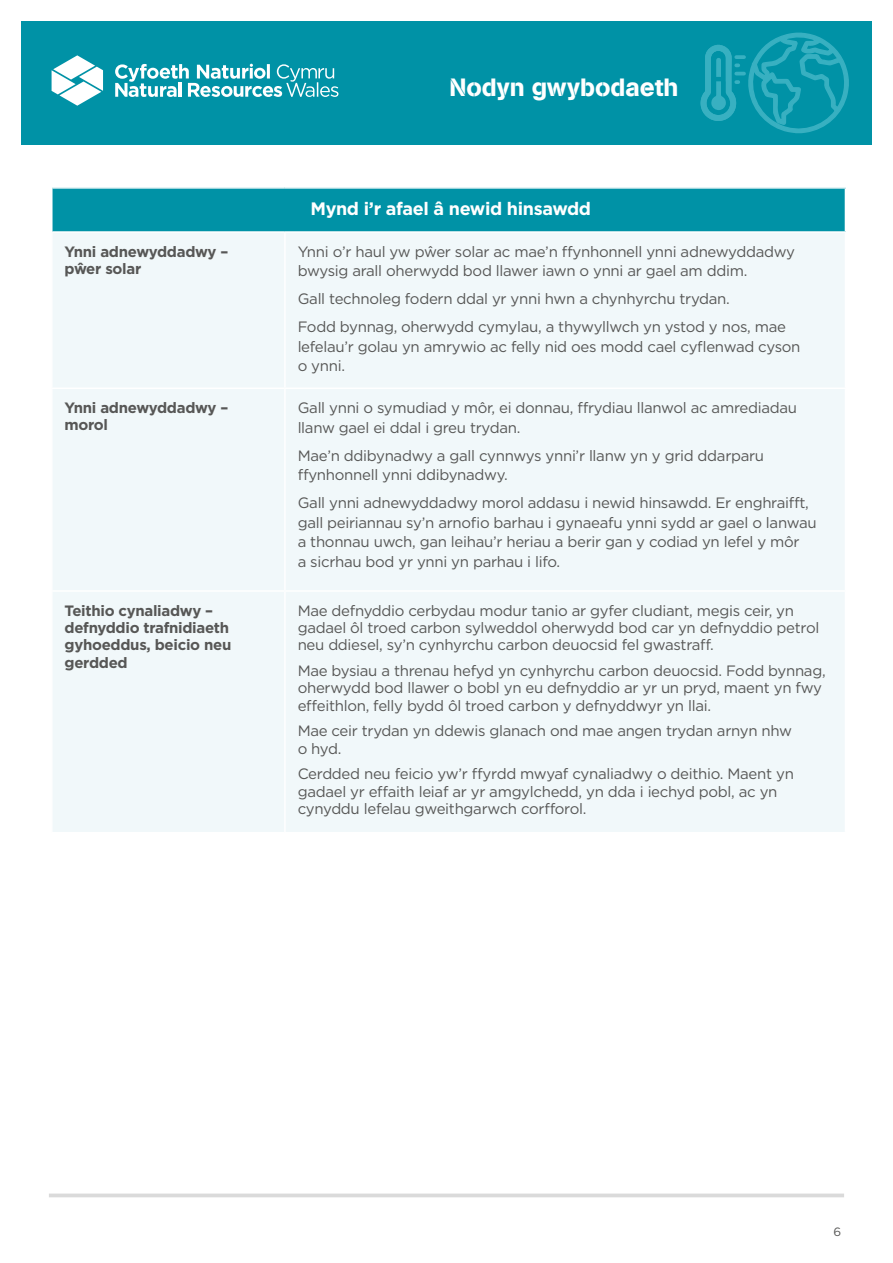
<style>
.page{position:relative;width:893px;height:1263px;background:#fff}
.page>*{position:absolute;margin:0;border:0;box-sizing:border-box;transform-origin:0 0}
.t1{font:24.75px "AG Book Stencil";color:#fff}
.t2{font:700 18px "Gotham";letter-spacing:-.02em;color:#fff}
.t3{font:15px/19.5px "Gotham";letter-spacing:-.02em;color:#575756}
.t4{font:700 15px/17.2px "Gotham";letter-spacing:-.02em;color:#575756}
.t5{font:12px "Gotham";color:#575756}
</style>
<div class="page">
<svg style="left:49px;top:1193px;width:795px;height:4px;fill:#dadada"></svg>
<div style="left:21px;top:21px;width:851px;height:124px;background:#0092a6"></div>
<svg style="left:52px;top:55px;width:51px;height:51px"></svg>
<svg style="left:115px;top:64px;width:223px;height:33px"></svg>
<svg style="left:700px;top:32px;width:149px;height:102px"></svg>
<div style="left:52px;top:188px;width:793px;height:44px;background:#0092a6"></div>
<div style="left:53px;top:233px;width:792px;height:599px;background:#f1f8fa"></div>
<hr style="left:51px;top:187px;width:234px;height:2px;background:#fff">
<hr style="left:51px;top:189px;width:2px;height:42px;background:#fff">
<hr style="left:285px;top:187px;width:561px;height:2px;background:#fff">
<hr style="left:51px;top:231px;width:234px;height:2px;background:#fff">
<hr style="left:285px;top:231px;width:561px;height:2px;background:#fff">
<hr style="left:284px;top:233px;width:2px;height:155px;background:#fff">
<hr style="left:51px;top:388px;width:234px;height:1px;background:#fff">
<hr style="left:285px;top:388px;width:561px;height:1px;background:#fff">
<hr style="left:284px;top:389px;width:2px;height:201px;background:#fff">
<hr style="left:51px;top:590px;width:234px;height:2px;background:#fff">
<hr style="left:285px;top:590px;width:561px;height:2px;background:#fff">
<hr style="left:284px;top:592px;width:2px;height:240px;background:#fff">
<h1 class="t1" style="left:449px;top:73px;width:231px">Nodyn gwybodaeth</h1>
<p class="t2" style="left:310px;top:197px;width:282px">Mynd i’r afael â newid hinsawdd</p>
<p class="t4" style="left:65px;top:243px;width:165px">Ynni adnewyddadwy – pŵer solar</p>
<p class="t3" style="left:298px;top:241px;width:499px">Ynni o’r haul yw pŵer solar ac mae’n ffynhonnell ynni adnewyddadwy bwysig arall oherwydd bod llawer iawn o ynni ar gael am ddim.</p>
<p class="t3" style="left:298px;top:285px;width:490px;line-height:28px">Gall technoleg fodern ddal yr ynni hwn a chynhyrchu trydan.<br>Fodd bynnag, oherwydd cymylau, a thywyllwch yn ystod y nos, mae</p>
<p class="t3" style="left:298px;top:336px;width:504px">lefelau’r golau yn amrywio ac felly nid oes modd cael cyflenwad cyson o ynni.</p>
<p class="t4" style="left:65px;top:399px;width:165px">Ynni adnewyddadwy – morol</p>
<p class="t3" style="left:298px;top:398px;width:501px">Gall ynni o symudiad y môr, ei donnau, ffrydiau llanwol ac amrediadau llanw gael ei ddal i greu trydan.</p>
<p class="t3" style="left:298px;top:445px;width:468px">Mae’n ddibynadwy a gall cynnwys ynni’r llanw yn y grid ddarparu ffynhonnell ynni ddibynadwy.</p>
<p class="t3" style="left:298px;top:493px;width:520px">Gall ynni adnewyddadwy morol addasu i newid hinsawdd. Er enghraifft, gall peiriannau sy’n arnofio barhau i gynaeafu ynni sydd ar gael o lanwau a thonnau uwch, gan leihau’r heriau a berir gan y codiad yn lefel y môr<br>a sicrhau bod yr ynni yn parhau i lifo.</p>
<p class="t4" style="left:65px;top:602px;width:168px">Teithio cynaliadwy – defnyddio trafnidiaeth gyhoeddus, beicio neu gerdded</p>
<p class="t3" style="left:298px;top:601px;width:523px;line-height:17.2px">Mae defnyddio cerbydau modur tanio ar gyfer cludiant, megis ceir, yn gadael ôl troed carbon sylweddol oherwydd bod car yn defnyddio petrol neu ddiesel, sy’n cynhyrchu carbon deuocsid fel gwastraff.</p>
<p class="t3" style="left:298px;top:662px;width:529px;line-height:17.2px">Mae bysiau a threnau hefyd yn cynhyrchu carbon deuocsid. Fodd bynnag, oherwydd bod llawer o bobl yn eu defnyddio ar yr un pryd, maent yn fwy effeithlon, felly bydd ôl troed carbon y defnyddwyr yn llai.</p>
<p class="t3" style="left:298px;top:722px;width:496px;line-height:17.2px">Mae ceir trydan yn ddewis glanach ond mae angen trydan arnyn nhw o hyd.</p>
<p class="t3" style="left:298px;top:765px;width:498px;line-height:17.2px">Cerdded neu feicio yw’r ffyrdd mwyaf cynaliadwy o deithio. Maent yn gadael yr effaith leiaf ar yr amgylchedd, yn dda i iechyd pobl, ac yn cynyddu lefelau gweithgarwch corfforol.</p>
<p class="t5" style="left:833px;top:1224px;width:9px">6</p>
</div>
